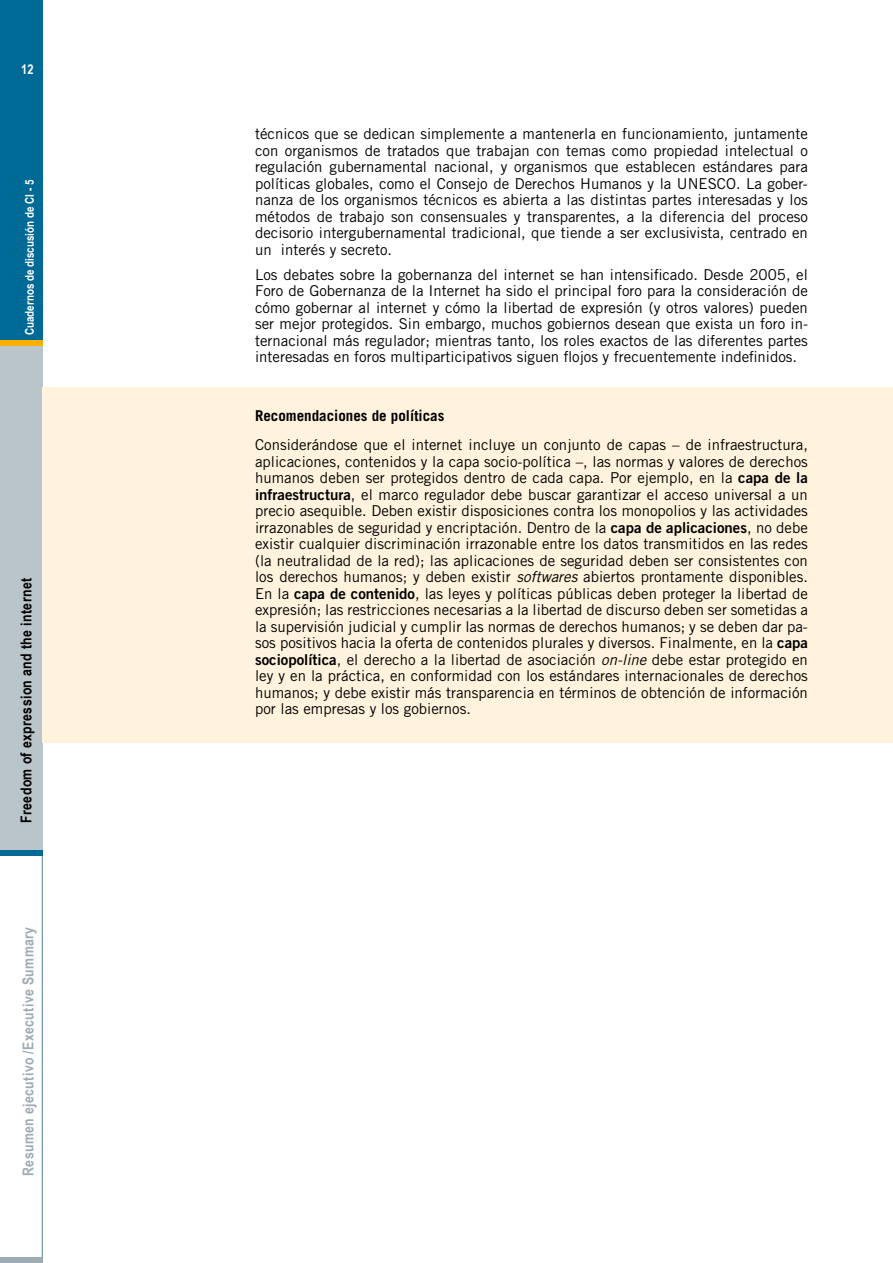
<style>
.page{position:relative;width:893px;height:1263px;background:#fff}
.page>*{position:absolute;margin:0;border:0;box-sizing:border-box;transform-origin:0 0}
.t1{font:15px/16.5px "Trade Gothic";color:#000;text-align:justify}
.t2{font:700 15px "Arial Narrow";letter-spacing:.025em;color:#9fabb3}
.t3{font:700 15px "Arial Narrow";letter-spacing:.025em;color:#000}
.t4{font:700 15px "Trade Gothic";color:#000}
.t5{font:700 13.5px "Arial Narrow";color:#fff}
.t6{font:700 12px "Arial Narrow";color:#fff}
.s1{font-family:"Trade Gothic Bold Two"}
.s2{font-style:italic}
</style>
<div class="page">
<div style="left:0;top:0;width:43px;height:1263px;background:#006a96"></div>
<div style="left:0;top:340px;width:43px;height:510px;background:#bac5cb"></div>
<div style="left:0;top:856px;width:43px;height:401px;background:#fff"></div>
<div style="left:0;top:340px;width:43px;height:6px;background:#f9b000"></div>
<div style="left:0;top:1257px;width:43px;height:6px;background:#9fabb3"></div>
<div style="left:43px;top:387px;width:850px;height:355px;background:#fff3de"></div>
<p class="t5" style="left:21px;top:59px;width:14px">12</p>
<p class="t6" style="left:21px;top:335px;width:157px;rotate:-90deg">Cuadernos de discusión de CI - 5</p>
<p class="t3" style="left:15px;top:823px;width:246px;rotate:-90deg">Freedom of expression and the internet</p>
<p class="t2" style="left:17px;top:1176px;width:250px;rotate:-90deg">Resumen ejecutivo /Executive Summary</p>
<p class="t1" style="left:255px;top:125px;width:554px">técnicos que se dedican simplemente a mantenerla en funcionamiento, juntamente con organismos de tratados que trabajan con temas como propiedad intelectual o regulación gubernamental nacional, y organismos que establecen estándares para políticas globales, como el Consejo de Derechos Humanos y la UNESCO. La gober&shy;nanza de los organismos técnicos es abierta a las distintas partes interesadas y los métodos de trabajo son consensuales y transparentes, a la diferencia del proceso decisorio intergubernamental tradicional, que tiende a ser exclusivista, centrado en un interés y secreto.</p>
<p class="t1" style="left:255px;top:266px;width:554px">Los debates sobre la gobernanza del internet se han intensificado. Desde 2005, el Foro de Gobernanza de la Internet ha sido el principal foro para la consideración de cómo gobernar al internet y cómo la libertad de expresión (y otros valores) pueden ser mejor protegidos. Sin embargo, muchos gobiernos desean que exista un foro in&shy;ternacional más regulador; mientras tanto, los roles exactos de las diferentes partes interesadas en foros multiparticipativos siguen flojos y frecuentemente indefinidos.</p>
<p class="t4" style="left:255px;top:406px;width:191px">Recomendaciones de políticas</p>
<p class="t1" style="left:255px;top:436px;width:554px">Considerándose que el internet incluye un conjunto de capas – de infraestructura, aplicaciones, contenidos y la capa socio-política –, las normas y valores de derechos humanos deben ser protegidos dentro de cada capa. Por ejemplo, en la <span class="s1">capa de la infraestructura</span>, el marco regulador debe buscar garantizar el acceso universal a un precio asequible. Deben existir disposiciones contra los monopolios y las actividades irrazonables de seguridad y encriptación. Dentro de la <span class="s1">capa de aplicaciones</span>, no debe existir cualquier discriminación irrazonable entre los datos transmitidos en las redes (la neutralidad de la red); las aplicaciones de seguridad deben ser consistentes con los derechos humanos; y deben existir <span class="s2">softwares</span> abiertos prontamente disponibles.<br>En la <span class="s1">capa de contenido</span>, las leyes y políticas públicas deben proteger la libertad de expresión; las restricciones necesarias a la libertad de discurso deben ser sometidas a la supervisión judicial y cumplir las normas de derechos humanos; y se deben dar pa&shy;sos positivos hacia la oferta de contenidos plurales y diversos. Finalmente, en la <span class="s1">capa sociopolítica</span>, el derecho a la libertad de asociación <span class="s2">on-line</span> debe estar protegido en ley y en la práctica, en conformidad con los estándares internacionales de derechos humanos; y debe existir más transparencia en términos de obtención de información por las empresas y los gobiernos.</p>
</div>
